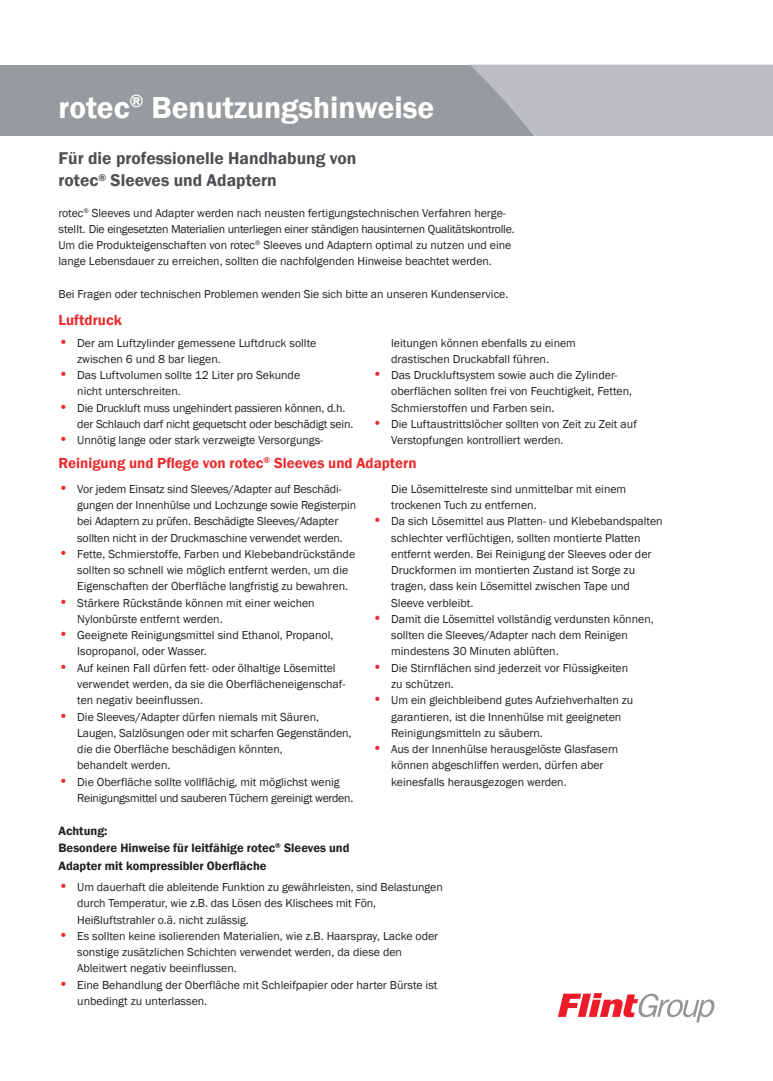
<style>
.page{position:relative;width:773px;height:1081px;background:#fff}
.page>*{position:absolute;margin:0;border:0;box-sizing:border-box;transform-origin:0 0}
.t1{font:600 31.25px "Franklin Gothic";color:#fff}
.t2{font:600 17.5px/22.5px "Franklin Gothic";color:#4f5054}
.t3{font:600 15px "Franklin Gothic";color:#e92c2e}
.t4{font:600 12.5px/17.5px "Franklin Gothic";color:#231f20}
.t5{font:11.88px/16.2px "Franklin Gothic";color:#231f20}
.t6{font:11.88px/16.2px "Franklin Gothic";letter-spacing:-.02em;color:#231f20}
.s1{font-size:15px;color:#e92c2e}
</style>
<div class="page">
<div style="left:0;top:65px;width:772px;height:70px;background:#989b9e"></div>
<svg style="left:470px;top:65px;width:302px;height:70px;background:#b8babd"></svg>
<svg style="left:558px;top:993px;width:156px;height:29px"></svg>
<h1 class="t1" style="left:58px;top:88px;width:377px">rotec<sup>®</sup> Benutzungshinweise</h1>
<h2 class="t2" style="left:58px;top:147px;width:299px">Für die professionelle Handhabung von rotec<sup>®</sup> Sleeves und Adaptern</h2>
<p class="t5" style="left:58px;top:205px;width:457px">rotec<sup>®</sup> Sleeves und Adapter werden nach neusten fertigungstechnischen Verfahren herge&shy;stellt. Die eingesetzten Materialien unterliegen einer ständigen hausinternen Qualitätskontrolle.<br>Um die Produkteigenschaften von rotec<sup>®</sup> Sleeves und Adaptern optimal zu nutzen und eine lange Lebensdauer zu erreichen, sollten die nachfolgenden Hinweise beachtet werden.</p>
<p class="t5" style="left:58px;top:286px;width:451px">Bei Fragen oder technischen Problemen wenden Sie sich bitte an unseren Kundenservice.</p>
<p class="t3" style="left:58px;top:310px;width:65px">Luftdruck</p>
<p class="t5" style="left:77px;top:335px;width:240px;text-indent:-19px"><span class="s1">•</span> Der am Luftzylinder gemessene Luftdruck sollte zwischen 6 und 8 bar liegen.</p>
<p class="t5" style="left:77px;top:367px;width:224px;text-indent:-19px"><span class="s1">•</span> Das Luftvolumen sollte 12 Liter pro Sekunde nicht unterschreiten.</p>
<p class="t5" style="left:77px;top:400px;width:277px;text-indent:-19px"><span class="s1">•</span> Die Druckluft muss ungehindert passieren können, d.h. der Schlauch darf nicht gequetscht oder beschädigt sein.</p>
<p class="t5" style="left:58px;top:432px;width:266px"><span class="s1">•</span> Unnötig lange oder stark verzweigte Versorgungs-</p>
<p class="t5" style="left:391px;top:335px;width:186px">leitungen können ebenfalls zu einem drastischen Druckabfall führen.</p>
<p class="t5" style="left:391px;top:367px;width:242px;text-indent:-19px"><span class="s1">•</span> Das Druckluftsystem sowie auch die Zylinder&shy;oberflächen sollten frei von Feuchtigkeit, Fetten,<br>Schmierstoffen und Farben sein.</p>
<p class="t5" style="left:391px;top:416px;width:247px;text-indent:-19px"><span class="s1">•</span> Die Luftaustrittslöcher sollten von Zeit zu Zeit auf<br>Verstopfungen kontrolliert werden.</p>
<p class="t3" style="left:58px;top:454px;width:359px">Reinigung und Pflege von rotec<sup>®</sup> Sleeves und Adaptern</p>
<p class="t5" style="left:77px;top:481px;width:280px;text-indent:-19px"><span class="s1">•</span> Vor jedem Einsatz sind Sleeves/Adapter auf Beschädi&shy;gungen der Innenhülse und Lochzunge sowie Registerpin bei Adaptern zu prüfen. Beschädigte Sleeves/Adapter sollten nicht in der Druckmaschine verwendet werden.</p>
<p class="t5" style="left:77px;top:546px;width:279px;text-indent:-19px"><span class="s1">•</span> Fette, Schmierstoffe, Farben und Klebebandrückstände sollten so schnell wie möglich entfernt werden, um die<br>Eigenschaften der Oberfläche langfristig zu bewahren.</p>
<p class="t5" style="left:77px;top:595px;width:239px;text-indent:-19px"><span class="s1">•</span> Stärkere Rückstände können mit einer weichen<br>Nylonbürste entfernt werden.</p>
<p class="t5" style="left:77px;top:627px;width:257px;text-indent:-19px"><span class="s1">•</span> Geeignete Reinigungsmittel sind Ethanol, Propanol,<br>Isopropanol, oder Wasser.</p>
<p class="t5" style="left:77px;top:660px;width:269px;text-indent:-19px"><span class="s1">•</span> Auf keinen Fall dürfen fett- oder ölhaltige Lösemittel verwendet werden, da sie die Oberflächeneigenschaf&shy;ten negativ beeinflussen.</p>
<p class="t5" style="left:77px;top:708px;width:276px;text-indent:-19px"><span class="s1">•</span> Die Sleeves/Adapter dürfen niemals mit Säuren, Laugen, Salzlösungen oder mit scharfen Gegenständen, die die Oberfläche beschädigen könnten,<br>behandelt werden.</p>
<p class="t6" style="left:77px;top:773px;width:277px;text-indent:-19px"><span class="s1">•</span> Die Oberfläche sollte vollflächig, mit möglichst wenig<br>Reinigungsmittel und sauberen Tüchern gereinigt werden.</p>
<p class="t5" style="left:391px;top:481px;width:236px">Die Lösemittelreste sind unmittelbar mit einem trockenen Tuch zu entfernen.</p>
<p class="t5" style="left:391px;top:514px;width:273px;text-indent:-19px"><span class="s1">•</span> Da sich Lösemittel aus Platten- und Klebebandspalten schlechter verflüchtigen, sollten montierte Platten entfernt werden. Bei Reinigung der Sleeves oder der Druckformen im montierten Zustand ist Sorge zu tragen, dass kein Lösemittel zwischen Tape und Sleeve verbleibt.</p>
<p class="t5" style="left:391px;top:611px;width:264px;text-indent:-19px"><span class="s1">•</span> Damit die Lösemittel vollständig verdunsten können, sollten die Sleeves/Adapter nach dem Reinigen mindestens 30 Minuten ablüften.</p>
<p class="t5" style="left:391px;top:660px;width:238px;text-indent:-19px"><span class="s1">•</span> Die Stirnflächen sind jederzeit vor Flüssigkeiten zu schützen.</p>
<p class="t5" style="left:391px;top:692px;width:243px;text-indent:-19px"><span class="s1">•</span> Um ein gleichbleibend gutes Aufziehverhalten zu garantieren, ist die Innenhülse mit geeigneten<br>Reinigungsmitteln zu säubern.</p>
<p class="t5" style="left:391px;top:741px;width:228px;text-indent:-19px"><span class="s1">•</span> Aus der Innenhülse herausgelöste Glasfasern können abgeschliffen werden, dürfen aber keinesfalls herausgezogen werden.</p>
<p class="t4" style="left:58px;top:822px;width:292px">Achtung:<br>Besondere Hinweise für leitfähige rotec<sup>®</sup> Sleeves und<br>Adapter mit kompressibler Oberfläche</p>
<p class="t5" style="left:77px;top:879px;width:367px;text-indent:-19px"><span class="s1">•</span> Um dauerhaft die ableitende Funktion zu gewährleisten, sind Belastungen durch Temperatur, wie z.B. das Lösen des Klischees mit Fön,<br>Heißluftstrahler o.ä. nicht zulässig.</p>
<p class="t5" style="left:77px;top:928px;width:362px;text-indent:-19px"><span class="s1">•</span> Es sollten keine isolierenden Materialien, wie z.B. Haarspray, Lacke oder sonstige zusätzlichen Schichten verwendet werden, da diese den<br>Ableitwert negativ beeinflussen.</p>
<p class="t5" style="left:77px;top:977px;width:361px;text-indent:-19px"><span class="s1">•</span> Eine Behandlung der Oberfläche mit Schleifpapier oder harter Bürste ist unbedingt zu unterlassen.</p>
</div>
